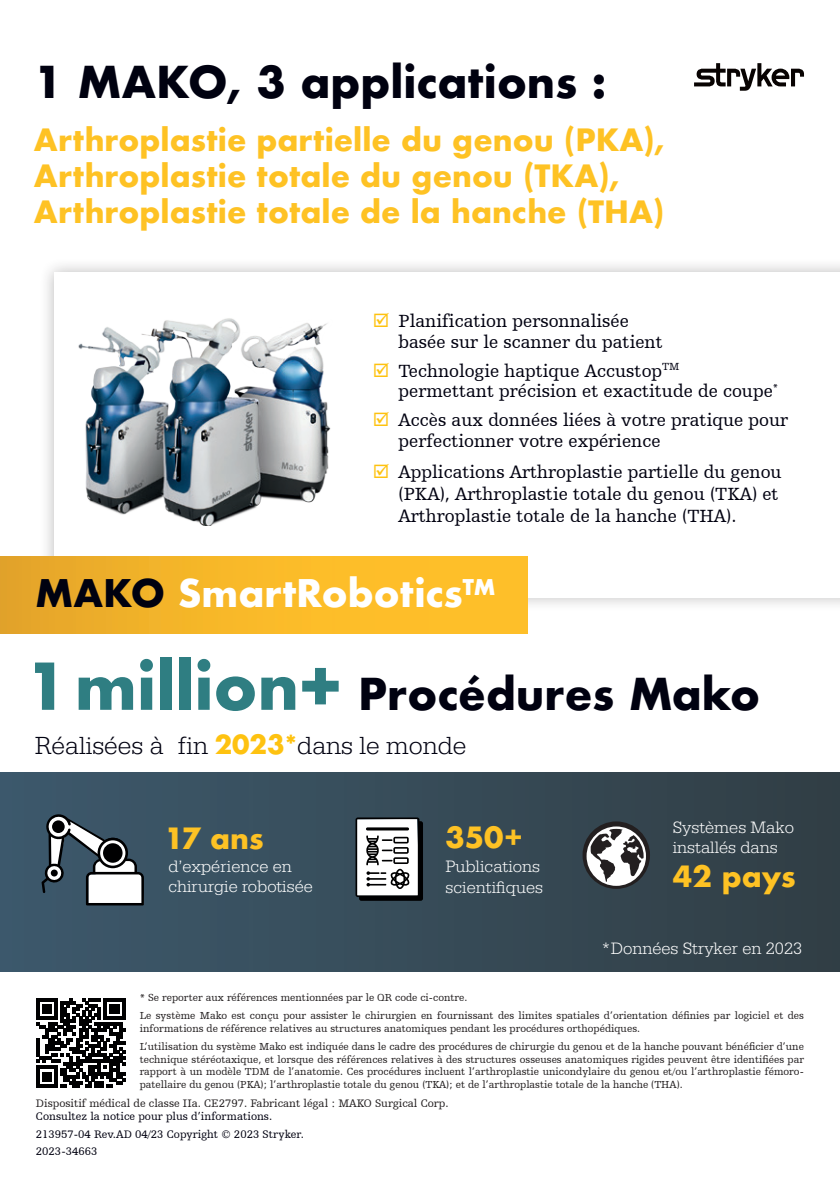
<style>
.page{position:relative;width:840px;height:1191px;background:#fff}
.page>*{position:absolute;margin:0;border:0;box-sizing:border-box;transform-origin:0 0}
.t1{font:700 42.8px "Futura";color:#000110}
.t2{font:700 37px "Futura";color:#fff}
.t3{font:700 30px/35.8px "Futura";color:#fec224}
.t4{font:700 28.4px "Futura";color:#fec224}
.t5{font:300 25.6px "URW Egyptienne TOT";color:#000110}
.t6{font:18.6px/20.8px "Humanist Slabserif 712 BT";color:#000110}
.t7{font:300 17px/20.6px "URW Egyptienne TOT";color:#fff}
.t8{font:11.4px "Humanist Slabserif 712 BT";color:#000110}
.t9{font:11.4px "Humanist Slabserif 712 BT";color:#231f20}
.t10{font:10.6px/18px "Humanist Slabserif 712 BT";color:#231f20}
.s1{color:#000110}
.s2{font-size:62.6px;color:#2f7e82}
.s3{font-family:"Futura";font-weight:700;color:#fec210}
.s4{font-family:"Futura For Stryker";font-weight:700;color:#fec210}
.s5{font-family:"Futura For Stryker"}
</style>
<div class="page">
<svg style="left:694px;top:63px;width:109px;height:28px"></svg>
<div style="left:39px;top:257px;width:800px;height:355px;background:#231f20;opacity:.3"></div>
<svg style="left:54px;top:272px;width:785px;height:325px"></svg>
<div style="left:0;top:772px;width:839px;height:199px;background:linear-gradient(to right,#3c596c,#313e45)"></div>
<div style="left:0;top:557px;width:527px;height:76px;background:linear-gradient(to right,#e8a92a,#ffc529)"></div>
<svg style="left:41px;top:813px;width:103px;height:92px"></svg>
<div style="left:52px;top:820px;width:13px;height:13px;background:#000001;border-radius:50%"></div>
<div style="left:51px;top:869px;width:7px;height:7px;background:#000001;border-radius:50%"></div>
<svg style="left:97px;top:837px;width:31px;height:31px"></svg>
<svg style="left:100px;top:840px;width:25px;height:25px"></svg>
<div style="left:103px;top:843px;width:19px;height:19px;background:#000001;border-radius:50%"></div>
<svg style="left:355px;top:817px;width:68px;height:83px"></svg>
<svg style="left:582px;top:821px;width:67px;height:68px"></svg>
<svg style="left:586px;top:826px;width:59px;height:60px"></svg>
<svg style="left:36px;top:998px;width:89px;height:89px"></svg>
<svg style="left:374px;top:312px;width:14px;height:15px"></svg>
<svg style="left:374px;top:362px;width:14px;height:14px"></svg>
<svg style="left:374px;top:412px;width:14px;height:14px"></svg>
<svg style="left:374px;top:463px;width:14px;height:14px"></svg>
<h1 class="t1" style="left:34px;top:51px;width:573px">1 MAKO, 3 applications :</h1>
<h3 class="t3" style="left:34px;top:122px;width:632px">Arthroplastie partielle du genou (PKA),<br>Arthroplastie totale du genou (TKA),<br>Arthroplastie totale de la hanche (THA)</h3>
<h3 class="t6" style="left:398px;top:310px;width:265px">Planification personnalisée basée sur le scanner du patient</h3>
<h3 class="t6" style="left:398px;top:360px;width:381px">Technologie haptique Accustop<sup>TM </sup>permettant précision et exactitude de coupe<sup>*</sup></h3>
<h3 class="t6" style="left:398px;top:409px;width:391px">Accès aux données liées à votre pratique pour perfectionner votre expérience</h3>
<h3 class="t6" style="left:398px;top:460px;width:384px;line-height:22.2px">Applications Arthroplastie partielle du genou (PKA), Arthroplastie totale du genou (TKA) et<br>Arthroplastie totale de la hanche (THA).</h3>
<h2 class="t2" style="left:35px;top:566px;width:461px"><span class="s1">MAKO</span> SmartRobotics™</h2>
<h1 class="t1" style="left:25px;top:663px;width:736px"><span class="s2">1million+</span> Procédures Mako</h1>
<h3 class="t5" style="left:35px;top:730px;width:433px">Réalisées à fin <span class="s3">20</span><span class="s4">23*</span>dans le monde</h3>
<h3 class="t4" style="left:164px;top:817px;width:101px">17 ans</h3>
<h3 class="t7" style="left:168px;top:856px;width:146px">d’expérience en chirurgie robotisée</h3>
<h3 class="t4" style="left:445px;top:817px;width:79px">350+</h3>
<h3 class="t7" style="left:445px;top:856px;width:99px">Publications scientifiques</h3>
<h3 class="t7" style="left:672px;top:817px;width:123px">Systèmes Mako installés dans</h3>
<h3 class="t4" style="left:672px;top:856px;width:124px"><span class="s5">42</span> pays</h3>
<h3 class="t7" style="left:601px;top:938px;width:202px">*Données Stryker en 2023</h3>
<p class="t10" style="left:140px;top:988px;width:665px">* Se reporter aux références mentionnées par le QR code ci-contre.<br>Le système Mako est conçu pour assister le chirurgien en fournissant des limites spatiales d’orientation définies par logiciel et des</p>
<p class="t10" style="left:140px;top:1019px;width:665px">informations de référence relatives au structures anatomiques pendant les procédures orthopédiques.<br>L’utilisation du système Mako est indiquée dans le cadre des procédures de chirurgie du genou et de la hanche pouvant bénéficier d’une</p>
<p class="t10" style="left:140px;top:1052px;width:665px;line-height:12.8px;text-align:justify">technique stéréotaxique, et lorsque des références relatives à des structures osseuses anatomiques rigides peuvent être identifiées par rapport à un modèle TDM de l’anatomie. Ces procédures incluent l’arthroplastie unicondylaire du genou et/ou l’arthroplastie fémoro&shy;patellaire du genou (PKA); l’arthroplastie totale du genou (TKA); et de l’arthroplastie totale de la hanche (THA).</p>
<p class="t9" style="left:36px;top:1096px;width:414px">Dispositif médical de classe IIa. CE2797. Fabricant légal : MAKO Surgical Corp.</p>
<p class="t8" style="left:36px;top:1109px;width:238px">Consultez la notice pour plus d’informations.</p>
<p class="t8" style="left:36px;top:1144px;width:63px">2023-34663</p>
<p class="t8" style="left:36px;top:1127px;width:269px">213957-04 Rev.AD 04/23 Copyright © 2023 Stryker.</p>
</div>
